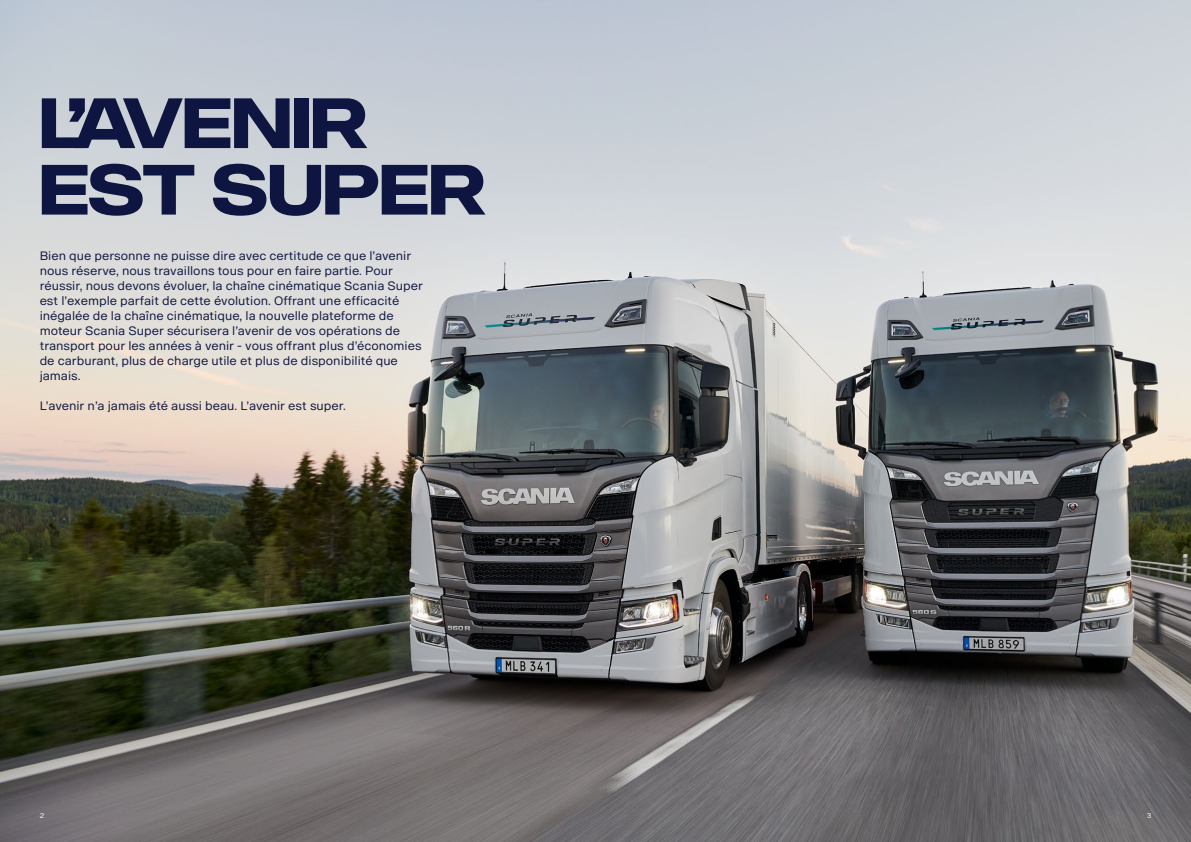
<style>
.page{position:relative;width:1191px;height:842px;background:#fff}
.page>*{position:absolute;margin:0;border:0;box-sizing:border-box;transform-origin:0 0}
.t1{font:700 70px/66.5px "Scania Sans Headline";color:#0e1540}
.t2{font:12px/15px "Scania Sans";color:#0e1540}
.t3{font:7px "Scania Sans";color:#fff}
</style>
<div class="page">
<img style="left:0;top:0;width:1191px;height:842px">
<h1 class="t1" style="left:40px;top:90px;width:447px">L’AVENIR<br>EST SUPER</h1>
<p class="t2" style="left:40px;top:248px;width:385px">Bien que personne ne puisse dire avec certitude ce que l’avenir nous réserve, nous travaillons tous pour en faire partie. Pour réussir, nous devons évoluer, la chaîne cinématique Scania Super est l’exemple parfait de cette évolution. Offrant une efficacité inégalée de la chaîne cinématique, la nouvelle plateforme de moteur Scania Super sécurisera l’avenir de vos opérations de transport pour les années à venir - vous offrant plus d’économies de carburant, plus de charge utile et plus de disponibilité que jamais.</p>
<p class="t2" style="left:40px;top:398px;width:308px">L’avenir n’a jamais été aussi beau. L’avenir est super.</p>
<p class="t3" style="left:40px;top:811px;width:6px">2</p>
<p class="t3" style="left:1146px;top:811px;width:6px">3</p>
</div>
